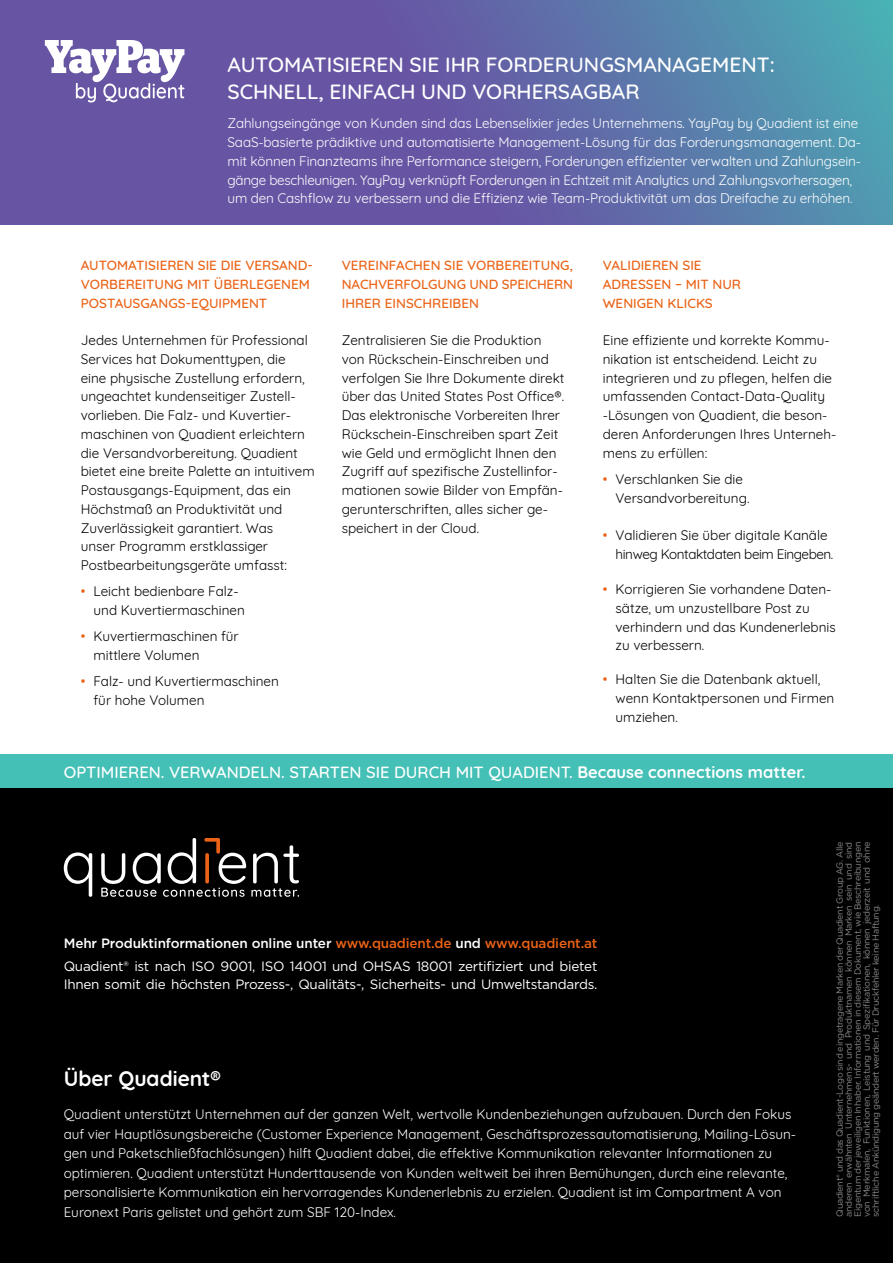
<style>
.page{position:relative;width:893px;height:1263px;background:#fff}
.page>*{position:absolute;margin:0;border:0;box-sizing:border-box;transform-origin:0 0}
.t1{font:500 21px/27px "Quicksand";color:#fff}
.t2{font:700 20.85px "Quicksand";letter-spacing:-.005em;color:#fff}
.t3{font:500 16.5px "Quicksand";color:#fff}
.t4{font:13.5px/18.8px "Quicksand";color:#000}
.t5{font:13.5px/19.5px "Quicksand";letter-spacing:-.005em;color:#fff}
.t6{font:13.5px/23.2px "Gotham";letter-spacing:-.02em;color:#fff}
.t7{font:500 13.5px/18.8px "Quicksand";color:#ea6215}
.t8{font:13.5px/18.8px "Quicksand";letter-spacing:-.025em;color:#000}
.t9{font:9px/9px "Gotham";letter-spacing:-.03em;color:#87888a;text-align:justify}
.s1{color:#ea6215}
.s2{font-weight:700}
.s3{font-weight:500}
.s4{font-weight:500;color:#ea6215}
</style>
<div class="page">
<div style="left:0;top:755px;width:893px;height:73px;background:#44c0b6"></div>
<svg style="left:0;top:0;width:893px;height:225px;background:#6069a7"></svg>
<svg style="left:45px;top:40px;width:139px;height:63px"></svg>
<div style="left:0;top:788px;width:893px;height:475px;background:#000"></div>
<svg style="left:64px;top:852px;width:28px;height:45px"></svg>
<svg style="left:101px;top:838px;width:198px;height:59px"></svg>
<h1 class="t1" style="left:227px;top:49px;width:357px">AUTOMATISIEREN SIE IHR FORDERUNG</h1>
<h1 class="t1" style="left:227px;top:49px;width:549px;text-indent:386px">SMANAGEMENT:<br>SCHN ELL, EIN FACH UN D VORHERSAGBAR</h1>
<p class="t5" style="left:227px;top:113px;width:635px;line-height:18.8px">Zahlungseingänge von Kunden sind das Lebenselixier jedes Unternehmens. YayPay by Quadient ist eine SaaS-basierte prädiktive und automatisierte Management-Lösung für das Forderungsmanagement. Da&shy;mit können Finanzteams ihre Performance steigern, Forderungen effizienter verwalten und Zahlungsein&shy;gänge beschleunigen. YayPay verknüpft Forderungen in Echtzeit mit Analytics und Zahlungsvorhersagen, um den Cashflow zu verbessern und die Effizienz wie Team-Produktivität um das Dreifache zu erhöhen.</p>
<p class="t7" style="left:81px;top:255px;width:37px">AUTOMA</p>
<p class="t7" style="left:136px;top:255px;width:16px">TISIERE</p>
<p class="t7" style="left:184px;top:255px;width:44px">N SIE DIE</p>
<p class="t7" style="left:245px;top:255px;width:19px">VERSA</p>
<p class="t7" style="left:288px;top:255px;width:26px">ND-</p>
<p class="t7" style="left:81px;top:273px;width:28px">VORBEREITU</p>
<p class="t7" style="left:164px;top:273px;width:32px">NG MIT</p>
<p class="t7" style="left:214px;top:273px;width:19px">ÜBERLEGE</p>
<p class="t7" style="left:281px;top:273px;width:20px">NEM</p>
<p class="t7" style="left:81px;top:292px;width:146px">POSTAUSGANGS-EQUIPME</p>
<p class="t7" style="left:249px;top:292px;width:20px">NT</p>
<p class="t4" style="left:81px;top:329px;width:235px">Jedes Unternehmen für Professional Services hat Dokumenttypen, die eine physische Zustellung erfordern, ungeachtet kundenseitiger Zustell&shy;vorlieben. Die Falz- und Kuvertier&shy;maschinen von Quadient erleichtern die Versandvorbereitung. Quadient bietet eine breite Palette an intuitivem Postausgangs-Equipment, das ein Höchstmaß an Produktivität und Zuverlässigkeit garantiert. Was<br>unser Programm erstklassiger Postbearbeitungsgeräte umfasst:</p>
<p class="t4" style="left:94px;top:581px;width:153px;text-indent:-13px"><span class="s1">•</span> Leicht bedienbare Falz&shy;und Kuvertiermaschinen</p>
<p class="t4" style="left:94px;top:626px;width:147px;text-indent:-13px"><span class="s1">•</span> Kuvertiermaschinen für mittlere Volumen</p>
<p class="t4" style="left:94px;top:671px;width:187px;text-indent:-13px"><span class="s1">•</span> Falz- und Kuvertiermaschinen für hohe Volumen</p>
<p class="t7" style="left:342px;top:255px;width:201px">VEREIN FACHEN SIE VORBEREITUNG</p>
<p class="t7" style="left:570px;top:255px;width:5px">,</p>
<p class="t7" style="left:342px;top:273px;width:231px;text-indent:128px">UN D SPEICHERN<br>IHRER EINSCHREIBEN</p>
<p class="t4" style="left:342px;top:329px;width:224px">Zentralisieren Sie die Produktion von Rückschein-Einschreiben und verfolgen Sie Ihre Dokumente direkt über das United States Post Office®.<br>Das elektronische Vorbereiten Ihrer Rückschein-Einschreiben spart Zeit wie Geld und ermöglicht Ihnen den Zugriff auf spezifische Zustellinfor&shy;mationen sowie Bilder von Empfän&shy;gerunterschriften, alles sicher ge&shy;speichert in der Cloud.</p>
<p class="t7" style="left:342px;top:273px;width:97px">NACHVERFOLGUNG</p>
<p class="t7" style="left:603px;top:255px;width:140px">VALIDIEREN SIE<br>ADRESSEN – MIT NU R<br>WEN IGEN KLICKS</p>
<p class="t4" style="left:603px;top:330px;width:235px">Eine effiziente und korrekte Kommu&shy;nikation ist entscheidend. Leicht zu integrieren und zu pflegen, helfen die umfassenden Contact-Data-Quality -Lösungen von Quadient, die beson&shy;deren Anforderungen Ihres Unterneh&shy;mens zu erfüllen:</p>
<p class="t4" style="left:615px;top:468px;width:135px;text-indent:-13px"><span class="s1">•</span> Verschlanken Sie die<br>Versandvorbereitung.</p>
<p class="t8" style="left:615px;top:525px;width:219px;text-indent:-13px"><span class="s1">•</span> Validieren Sie über digitale Kanäle hinweg Kontaktdaten beim Eingeben.</p>
<p class="t4" style="left:615px;top:579px;width:222px;text-indent:-13px"><span class="s1">•</span> Korrigieren Sie vorhandene Daten&shy;sätze, um unzustellbare Post zu verhindern und das Kundenerlebnis zu verbessern.</p>
<p class="t4" style="left:615px;top:669px;width:220px;text-indent:-13px"><span class="s1">•</span> Halten Sie die Datenbank aktuell, wenn Kontaktpersonen und Firmen umziehen.</p>
<p class="t3" style="left:64px;top:758px;width:43px">OPTIMIERE</p>
<p class="t3" style="left:149px;top:758px;width:44px">N. VERWA</p>
<p class="t3" style="left:227px;top:758px;width:23px">NDEL</p>
<p class="t3" style="left:269px;top:758px;width:538px">N. STARTEN SIE DURCH MIT QUADIENT. <span class="s2">Because connections matter.</span></p>
<p class="t6" style="left:64px;top:931px;width:535px"><span class="s3">Mehr Produktinformationen online unter</span> <span class="s4">www.quadient.de</span> <span class="s3">und</span> <span class="s4">www.quadient.at<br></span>Quadient® ist nach ISO 9001, ISO 14001 und OHSAS 18001 zertifiziert und bietet</p>
<p class="t6" style="left:64px;top:972px;width:535px">Ihnen somit die höchsten Prozess-, Qualitäts-, Sicherheits- und Umweltstandards.</p>
<h2 class="t2" style="left:64px;top:1062px;width:159px">Über Quadient®</h2>
<p class="t5" style="left:64px;top:1103px;width:734px">Quadient unterstützt Unternehmen auf der ganzen Welt, wertvolle Kundenbeziehungen aufzubauen. Durch den Fokus auf vier Hauptlösungsbereiche (Customer Experience Management, Geschäftsprozessautomatisierung, Mailing-Lösun&shy;gen und Paketschließfachlösungen) hilft Quadient dabei, die effektive Kommunikation relevanter Informationen zu optimieren. Quadient unterstützt Hunderttausende von Kunden weltweit bei ihren Bemühungen, durch eine relevante, personalisierte Kommunikation ein hervorragendes Kundenerlebnis zu erzielen. Quadient ist im Compartment A von Euronext Paris gelistet und gehört zum SBF 120-Index.</p>
<p class="t9" style="left:835px;top:1217px;width:377px;rotate:-90deg">Quadient® und das Quadient-Logo sind eingetragene Marken der Quadient Group AG. Alle anderen erwähnten Unternehmens- und Produktnamen können Marken sein und sind Eigentum der jeweiligen Inhaber. Informationen in diesem Dokument, wie Beschreibungen von Merkmalen, Funktionen, Leistung und Spezifikationen, können jederzeit und ohne schriftliche Ankündigung geändert werden. Für Druckfehler keine Haftung.</p>
</div>
